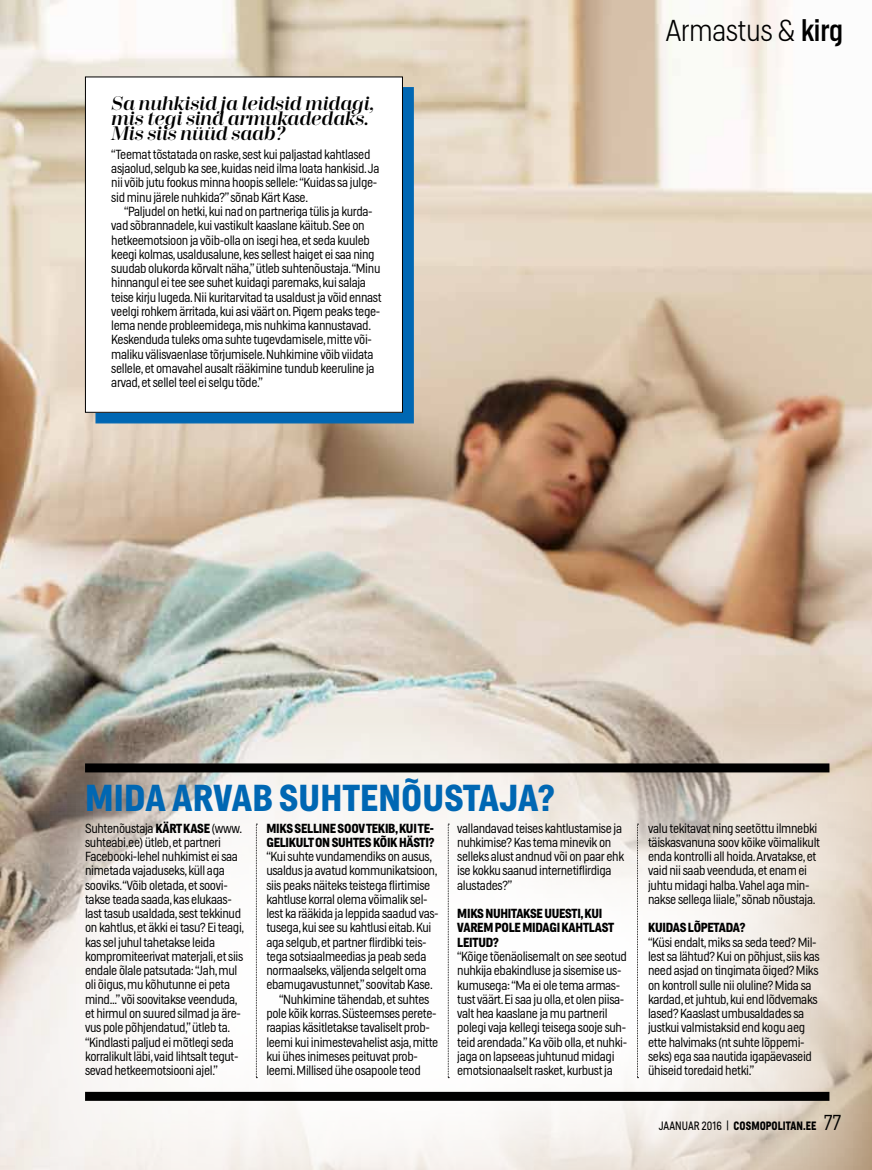
<style>
.page{position:relative;width:872px;height:1170px;background:#fff}
.page>*{position:absolute;margin:0;border:0;box-sizing:border-box;transform-origin:0 0}
.t1{font:700 37.2px "Helsinki";letter-spacing:.005em;color:#0067b3}
.t2{font:100 30px "Helsinki";letter-spacing:-.01em;color:#000}
.t3{font:italic 500 19.5px/15px "Trivia Serif";letter-spacing:-.03em;color:#000}
.t4{font:200 13.05px/14.2px "Helsinki";letter-spacing:-.025em;color:#000}
.t5{font:700 13.05px/14.2px "Helsinki";letter-spacing:-.02em;color:#000}
.t6{font:700 12px "Helsinki";letter-spacing:.005em;color:#000;scale:.9 1}
.s1{font-weight:400}
.s2{font-weight:700}
.s3{font-weight:300}
.s4{font-family:"Lubalin Graph IT Cby BT";font-weight:400;font-size:21px}
</style>
<div class="page">
<img style="left:0;top:0;width:872px;height:717px">
<svg style="left:0;top:717px;width:872px;height:452px"></svg>
<div style="left:95px;top:87px;width:318px;height:336px;background:#0067b3"></div>
<div style="left:85px;top:77px;width:317px;height:335px;background:#fff"></div>
<div style="left:85px;top:77px;width:318px;height:335px;border:1px solid #000"></div>
<div style="left:85px;top:763px;width:744px;height:9px;background:#000"></div>
<div style="left:85px;top:1091px;width:744px;height:9px;background:#000"></div>
<svg style="left:256px;top:823px;width:1px;height:255px"></svg>
<svg style="left:448px;top:823px;width:1px;height:255px"></svg>
<svg style="left:637px;top:823px;width:1px;height:255px"></svg>
<h3 class="t3" style="left:111px;top:97px;width:265px">Sa nuhkisid ja leidsid midagi, mis tegi sind armukadedaks.<br>Mis siis nüüd saab?</h3>
<p class="t4" style="left:111px;top:147px;width:270px">“Teemat tõstatada on raske, sest kui paljastad kahtlased asjaolud, selgub ka see, kuidas neid ilma loata hankisid. Ja nii võib jutu fookus minna hoopis sellele: “Kuidas sa julge&shy;sid minu järele nuhkida?” sõnab Kärt Kase.</p>
<p class="t4" style="left:111px;top:204px;width:272px;text-indent:13px">“Paljudel on hetki, kui nad on partneriga tülis ja kurda&shy;vad sõbrannadele, kui vastikult kaaslane käitub. See on hetkeemotsioon ja võib-olla on isegi hea, et seda kuuleb keegi kolmas, usaldusalune, kes sellest haiget ei saa ning suudab olukorda kõrvalt näha,” ütleb suhtenõustaja.“Minu hinnangul ei tee see suhet kuidagi paremaks, kui salaja teise kirju lugeda. Nii kuritarvitad ta usaldust ja võid ennast veelgi rohkem ärritada, kui asi väärt on. Pigem peaks tege&shy;lema nende probleemidega, mis nuhkima kannustavad.<br>Keskenduda tuleks oma suhte tugevdamisele, mitte või&shy;maliku välisvaenlase tõrjumisele. Nuhkimine võib viidata sellele, et omavahel ausalt rääkimine tundub keeruline ja arvad, et sellel teel ei selgu tõde.”</p>
<h2 class="t2" style="left:666px;top:13px;width:179px">Armastus &amp; <span class="s1">kirg</span></h2>
<h1 class="t1" style="left:85px;top:776px;width:470px">MIDA ARVAB SUHTENÕUSTAJA?</h1>
<p class="t5" style="left:266px;top:820px;width:169px">MIKS SELLINE SOOV TEKIB, KUI TE-<br>GELIKULT ON SUHTES KÕIK HÄSTI?</p>
<p class="t4" style="left:266px;top:849px;width:167px">“Kui suhte vundamendiks on ausus,</p>
<p class="t4" style="left:266px;top:863px;width:173px">usaldus ja avatud kommunikatsioon,</p>
<p class="t4" style="left:266px;top:877px;width:165px">siis peaks näiteks teistega flirtimise</p>
<p class="t4" style="left:266px;top:891px;width:163px">kahtluse korral olema võimalik sel-</p>
<p class="t4" style="left:266px;top:906px;width:174px">lest ka rääkida ja leppida saadud vas-</p>
<p class="t4" style="left:266px;top:920px;width:167px">tusega, kui see su kahtlusi eitab. Kui</p>
<p class="t4" style="left:266px;top:934px;width:162px">aga selgub, et partner flirdibki teis-</p>
<p class="t4" style="left:266px;top:948px;width:161px">tega sotsiaalmeedias ja peab seda</p>
<p class="t4" style="left:266px;top:963px;width:162px">normaalseks, väljenda selgelt oma</p>
<p class="t4" style="left:266px;top:977px;width:168px">ebamugavustunnet,” soovitab Kase.</p>
<p class="t4" style="left:279px;top:991px;width:152px">“Nuhkimine tähendab, et suhtes</p>
<p class="t4" style="left:266px;top:1005px;width:172px">pole kõik korras. Süsteemses perete-</p>
<p class="t4" style="left:266px;top:1020px;width:165px">raapias käsitletakse tavaliselt prob-</p>
<p class="t4" style="left:266px;top:1034px;width:173px">leemi kui inimestevahelist asja, mitte</p>
<p class="t4" style="left:266px;top:1048px;width:153px">kui ühes inimeses peituvat prob-</p>
<p class="t4" style="left:266px;top:1062px;width:156px">leemi. Millised ühe osapoole teod</p>
<p class="t4" style="left:85px;top:820px;width:161px">Suhtenõustaja <span class="s2">KÄRT KASE</span> (www. suhteabi.ee) ütleb, et partneri Facebooki-lehel nuhkimist ei saa nimetada vajaduseks, küll aga sooviks.“Võib oletada, et soovi&shy;takse teada saada, kas elukaas&shy;last tasub usaldada, sest tekkinud on kahtlus, et äkki ei tasu? Ei teagi, kas sel juhul tahetakse leida kompromiteerivat materjali, et siis endale õlale patsutada: “Jah, mul oli õigus, mu kõhutunne ei peta mind...” või soovitakse veenduda, et hirmul on suured silmad ja äre&shy;vus pole põhjendatud,” ütleb ta. “Kindlasti paljud ei mõtlegi seda korralikult läbi, vaid lihtsalt tegut&shy;sevad hetkeemotsiooni ajel.”</p>
<p class="t4" style="left:457px;top:820px;width:168px">vallandavad teises kahtlustamise ja nuhkimise? Kas tema minevik on selleks alust andnud või on paar ehk ise kokku saanud internetiflirdiga alustades?”</p>
<p class="t5" style="left:457px;top:906px;width:158px">MIKS NUHITAKSE UUESTI, KUI<br>VAREM POLE MIDAGI KAHTLAST<br>LEITUD?</p>
<p class="t4" style="left:457px;top:948px;width:171px">“Kõige tõenäolisemalt on see seotud nuhkija ebakindluse ja sisemise us&shy;kumusega: “Ma ei ole tema armas&shy;tust väärt. Ei saa ju olla, et olen piisa&shy;valt hea kaaslane ja mu partneril polegi vaja kellegi teisega sooje suh&shy;teid arendada.” Ka võib olla, et nuhki&shy;jaga on lapseeas juhtunud midagi emotsionaalselt rasket, kurbust ja</p>
<p class="t4" style="left:648px;top:820px;width:173px">valu tekitavat ning seetõttu ilmnebki täiskasvanuna soov kõike võimalikult enda kontrolli all hoida. Arvatakse, et vaid nii saab veenduda, et enam ei juhtu midagi halba. Vahel aga min&shy;nakse sellega liiale,” sõnab nõustaja.</p>
<p class="t5" style="left:648px;top:920px;width:99px">KUIDAS LÕPETADA?</p>
<p class="t4" style="left:648px;top:934px;width:173px">“Küsi endalt, miks sa seda teed? Mil&shy;lest sa lähtud? Kui on põhjust, siis kas need asjad on tingimata õiged? Miks on kontroll sulle nii oluline? Mida sa kardad, et juhtub, kui end lõdvemaks lased? Kaaslast umbusaldades sa justkui valmistaksid end kogu aeg ette halvimaks (nt suhte lõppemi&shy;seks) ega saa nautida igapäevaseid ühiseid toredaid hetki.”</p>
<p class="t6" style="left:658px;top:1118px;width:205px"><span class="s3">JAANUAR 2016 |</span> COSMOPOLITAN.EE <span class="s4">77</span></p>
</div>
